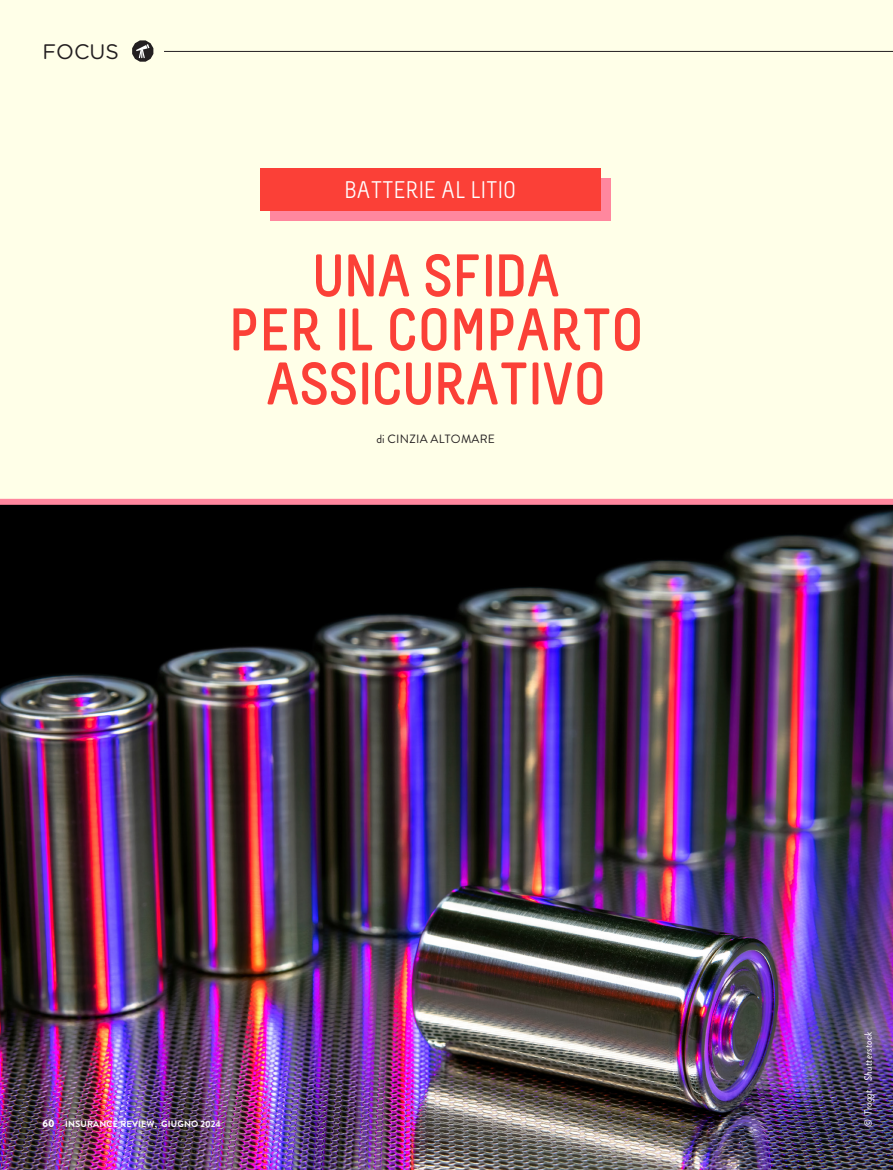
<style>
.page{position:relative;width:893px;height:1170px;background:#fff}
.page>*{position:absolute;margin:0;border:0;box-sizing:border-box;transform-origin:0 0}
.t1{font:700 60px/54px "Melbourne";color:#fb4037;text-align:center}
.t2{font:24px "Melbourne";color:#fff}
.t3{font:21px "Gotham Rounded";color:#231f20}
.t4{font:12px "Brandon Grotesque";letter-spacing:.02em;color:#231f20}
.t5{font:italic 10.5px "Brandon Grotesque";color:#fff}
.t6{font:700 9px "Brandon Grotesque";letter-spacing:.02em;color:#fff}
.s1{font-weight:900;font-size:10.5px}
</style>
<div class="page">
<div style="left:0;top:0;width:893px;height:1169px;background:#ffffe8"></div>
<svg style="left:132px;top:40px;width:21px;height:22px"></svg>
<hr style="left:164px;top:51px;width:729px;height:1px;background:#231f20">
<div style="left:271px;top:178px;width:340px;height:43px;background:#ff879e"></div>
<div style="left:260px;top:168px;width:340px;height:42px;background:#fb4037"></div>
<img style="left:0;top:505px;width:893px;height:664px">
<div style="left:0;top:499px;width:893px;height:6px;background:#ff879e"></div>
<p class="t3" style="left:43px;top:37px;width:78px">FOCUS</p>
<p class="t2" style="left:344px;top:177px;width:173px">BATTERIE AL LITIO</p>
<p class="t1" style="left:229px;top:250px;width:416px">UNA SFIDA<br>PER IL COMPARTO<br>ASSICURATIVO</p>
<p class="t4" style="left:376px;top:431px;width:120px">di CINZIA ALTOMARE</p>
<p class="t6" style="left:43px;top:1117px;width:180px"><span class="s1">60</span> INSURANCE REVIEW, GIUGNO 2024</p>
<p class="t5" style="left:861px;top:1127px;width:97px;rotate:-90deg">© Troggt - Shutterstock</p>
</div>
